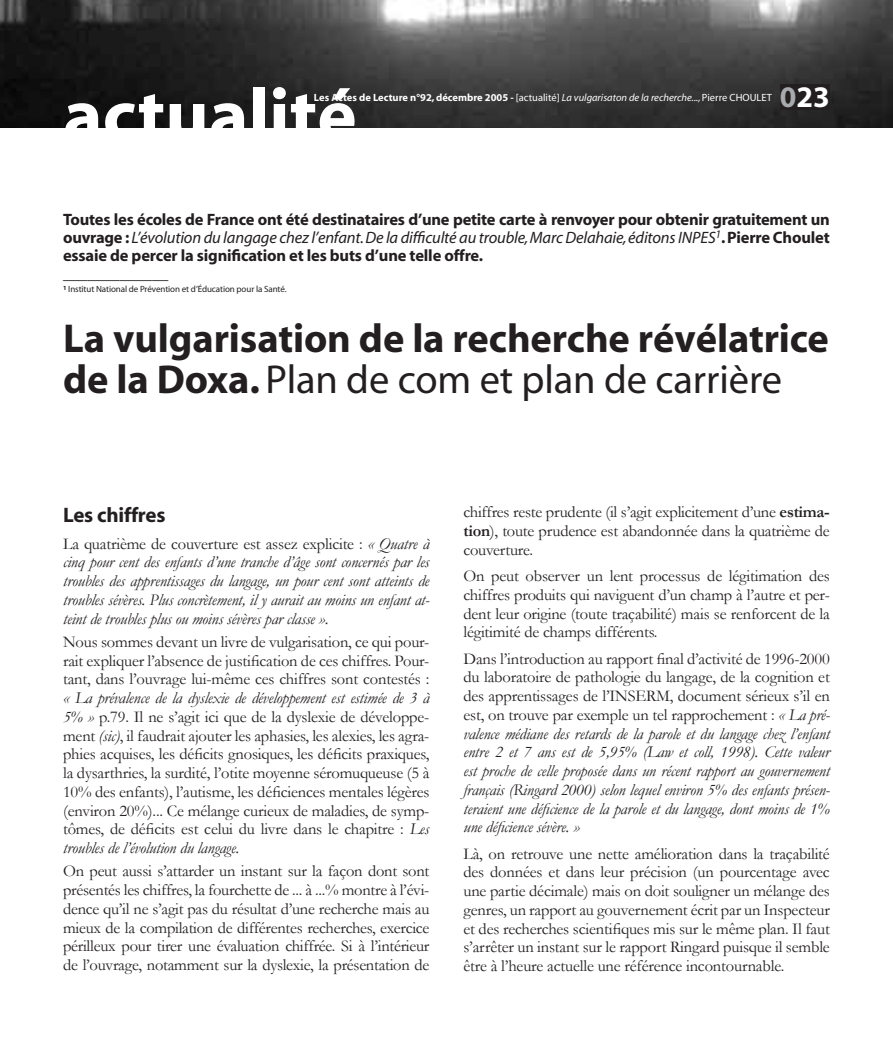
<style>
.page{position:relative;width:893px;height:1063px;background:#fff}
.page>*{position:absolute;margin:0;border:0;box-sizing:border-box;transform-origin:0 0}
.t1{font:700 75px "Myriad";color:#fff}
.t2{font:700 40.5px/40.5px "Myriad";letter-spacing:-.005em;color:#231f20}
.t3{font:700 30px "Myriad";color:#fff}
.t4{font:700 21px "Myriad";letter-spacing:-.01em;color:#231f20}
.t5{font:16.5px/18.8px "Garamond";letter-spacing:-.01em;color:#231f20;text-align:justify}
.t6{font:italic 16.5px/18.8px "Garamond";letter-spacing:-.01em;color:#231f20;text-align:justify}
.t7{font:700 16.5px/18px "Myriad";letter-spacing:-.015em;color:#231f20}
.t8{font:700 10.5px "Myriad";color:#fff}
.t9{font:9px "Myriad";letter-spacing:-.01em;color:#231f20}
.s1{font-weight:400}
.s2{font-weight:400;font-style:italic}
.s3{color:#a8a9ad}
.s4{font-style:normal}
.s5{font-style:italic}
.s6{font-weight:700}
</style>
<div class="page">
<img style="left:0;top:0;width:893px;height:128px">
<div style="left:780px;top:84px;width:50px;height:26px;background:#231f20"></div>
<h1 class="t1" style="left:63px;top:71px;width:295px">actualité</h1>
<p class="t8" style="left:314px;top:91px;width:459px">Les Actes de Lecture n°92, décembre 2005 - <span class="s1">[actualité]</span> <span class="s2">La vulgarisaton de la recherche...,</span> <span class="s1">Pierre CHOULET</span></p>
<h3 class="t3" style="left:780px;top:79px;width:51px"><span class="s3">0</span>23</h3>
<p class="t7" style="left:63px;top:210px;width:768px">Toutes les écoles de France ont été destinataires d’une petite carte à renvoyer pour obtenir gratuitement un ouvrage : <span class="s2">L’évolution du langage chez l’enfant. De la difficulté au trouble, Marc Delahaie, éditons INPES</span><sup>1</sup>. Pierre Choulet essaie de percer la signification et les buts d’une telle offre.<br>_____________</p>
<p class="t9" style="left:63px;top:284px;width:225px"><sup>1</sup> Institut National de Prévention et d’Éducation pour la Santé.</p>
<h2 class="t2" style="left:63px;top:318px;width:767px">La vulgarisation de la recherche révélatrice de la Doxa. <span class="s1">Plan de com et plan de carrière</span></h2>
<p class="t4" style="left:63px;top:503px;width:104px">Les chiffres</p>
<p class="t6" style="left:63px;top:534px;width:368px"><span class="s4">La quatrième de couverture est assez explicite :</span> « Quatre à cinq pour cent des enfants d’une tranche d’âge sont concernés par les troubles des apprentissages du langage, un pour cent sont atteints de troubles sévères. Plus concrètement, il y aurait au moins un enfant at&shy;teint de troubles plus ou moins sévères par classe ».</p>
<p class="t5" style="left:63px;top:632px;width:368px">Nous sommes devant un livre de vulgarisation, ce qui pour&shy;rait expliquer l’absence de justification de ces chiffres. Pour&shy;tant, dans l’ouvrage lui-même ces chiffres sont contestés :</p>
<p class="t5" style="left:63px;top:688px;width:368px"><span class="s5">« La prévalence de la dyslexie de développement est estimée de 3 à 5% »</span> p.79. Il ne s’agit ici que de la dyslexie de développe&shy;ment <span class="s5">(sic)</span>, il faudrait ajouter les aphasies, les alexies, les agra&shy;phies acquises, les déficits gnosiques, les déficits praxiques, la dysarthries, la surdité, l’otite moyenne séromuqueuse (5 à 10% des enfants), l’autisme, les déficiences mentales légères (environ 20%)... Ce mélange curieux de maladies, de symp&shy;tômes, de déficits est celui du livre dans le chapitre : <span class="s5">Les troubles de l’évolution du langage.</span></p>
<p class="t5" style="left:63px;top:861px;width:368px">On peut aussi s’attarder un instant sur la façon dont sont présentés les chiffres, la fourchette de ... à ...% montre à l’évi&shy;dence qu’il ne s’agit pas du résultat d’une recherche mais au mieux de la compilation de différentes recherches, exercice périlleux pour tirer une évaluation chiffrée. Si à l’intérieur de l’ouvrage, notamment sur la dyslexie, la présentation de</p>
<p class="t5" style="left:463px;top:502px;width:368px">chiffres reste prudente (il s’agit explicitement d’une <span class="s6">estima&shy;tion</span>), toute prudence est abandonnée dans la quatrième de couverture.</p>
<p class="t5" style="left:463px;top:566px;width:368px">On peut observer un lent processus de légitimation des chiffres produits qui naviguent d’un champ à l’autre et per&shy;dent leur origine (toute traçabilité) mais se renforcent de la légitimité de champs différents.</p>
<p class="t6" style="left:463px;top:649px;width:368px"><span class="s4">Dans l’introduction au rapport final d’activité de 1996-2000 du laboratoire de pathologie du langage, de la cognition et des apprentissages de l’INSERM, document sérieux s’il en est, on trouve par exemple un tel rapprochement :</span> « La pré&shy;valence médiane des retards de la parole et du langage chez l’enfant entre 2 et 7 ans est de 5,95% (Law et coll, 1998). Cette valeur est proche de celle proposée dans un récent rapport au gouvernement français (Ringard 2000) selon lequel environ 5% des enfants présen&shy;teraient une déficience de la parole et du langage, dont moins de 1% une déficience sévère. »</p>
<p class="t5" style="left:463px;top:844px;width:368px">Là, on retrouve une nette amélioration dans la traçabilité des données et dans leur précision (un pourcentage avec une partie décimale) mais on doit souligner un mélange des genres, un rapport au gouvernement écrit par un Inspecteur et des recherches scientifiques mis sur le même plan. Il faut s’arrêter un instant sur le rapport Ringard puisque il semble être à l’heure actuelle une référence incontournable.</p>
</div>
